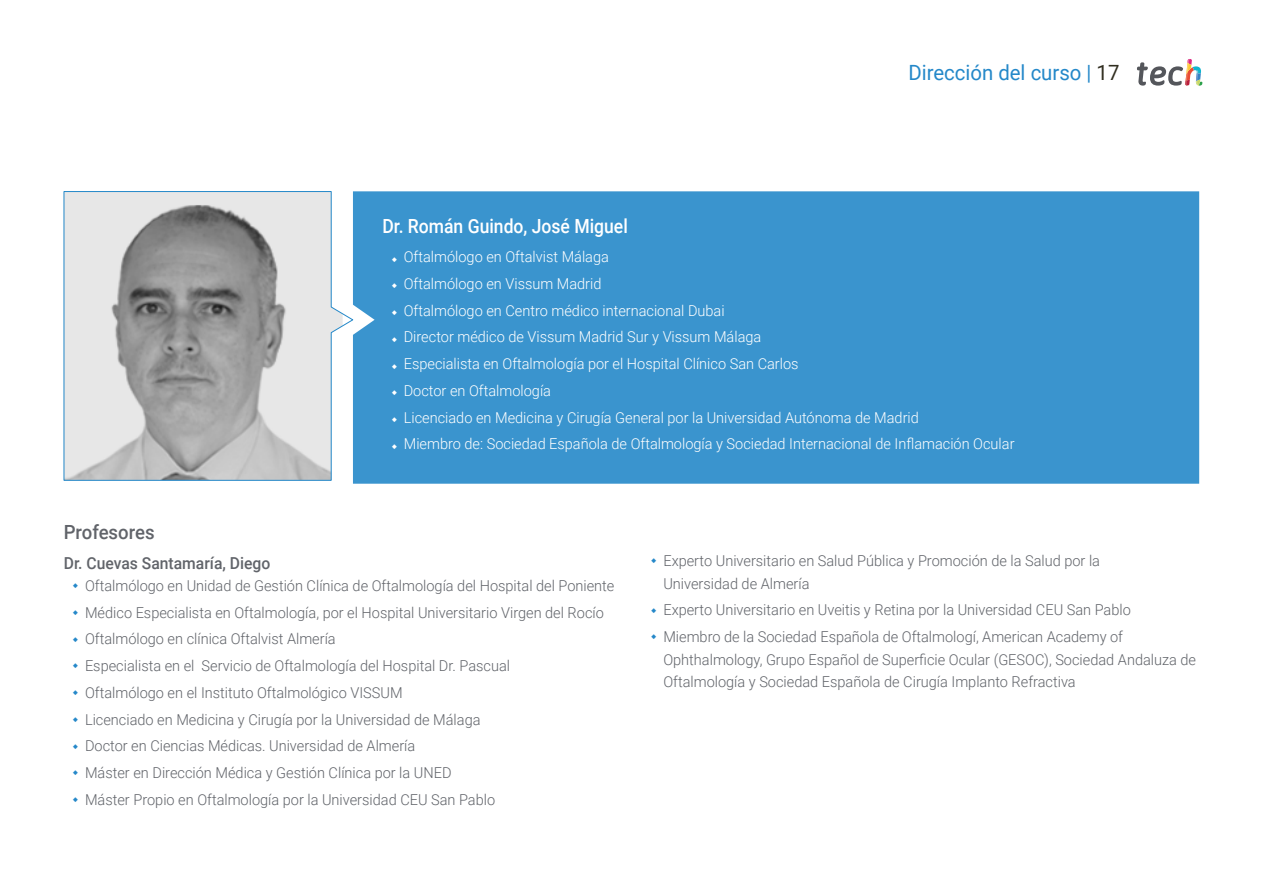
<style>
.page{position:relative;width:1263px;height:893px;background:#fff}
.page>*{position:absolute;margin:0;border:0;box-sizing:border-box;transform-origin:0 0}
.t1{font:21px "Roboto";color:#2488c9}
.t2{font:500 19.5px "Roboto";color:#fff;scale:.9 1}
.t3{font:500 19.5px "Roboto";color:#61646a;scale:.95 1}
.t4{font:500 16.5px "Roboto";color:#61646a;scale:.95 1}
.t5{font:300 15px/26.7px "Roboto";color:#61646a}
.t6{font:300 15px/26.7px "Roboto";color:#fff}
.s1{color:#312e20}
</style>
<div class="page">
<svg style="left:1137px;top:59px;width:65px;height:27px"></svg>
<div style="left:353px;top:191px;width:846px;height:293px;background:#3a94ce"></div>
<svg style="left:64px;top:191px;width:289px;height:290px;background:#c0c1c2"></svg>
<svg style="left:392px;top:257px;width:5px;height:5px"></svg>
<svg style="left:392px;top:283px;width:5px;height:5px"></svg>
<svg style="left:392px;top:310px;width:5px;height:5px"></svg>
<svg style="left:392px;top:337px;width:5px;height:5px"></svg>
<svg style="left:392px;top:364px;width:5px;height:5px"></svg>
<svg style="left:392px;top:390px;width:5px;height:6px"></svg>
<svg style="left:392px;top:417px;width:5px;height:5px"></svg>
<svg style="left:392px;top:444px;width:5px;height:5px"></svg>
<h1 class="t1" style="left:908px;top:57px;width:213px">Dirección del curso | <span class="s1">17</span></h1>
<h2 class="t2" style="left:382px;top:212px;width:274px">Dr. Román Guindo, José Miguel</h2>
<p class="t6" style="left:404px;top:243px;width:612px">Oftalmólogo en Oftalvist Málaga<br>Oftalmólogo en Vissum Madrid<br>Oftalmólogo en Centro médico internacional Dubai<br>Director médico de Vissum Madrid Sur y Vissum Málaga<br>Especialista en Oftalmología por el Hospital Clínico San Carlos<br>Doctor en Oftalmología<br>Licenciado en Medicina y Cirugía General por la Universidad Autónoma de Madrid<br>Miembro de: Sociedad Española de Oftalmología y Sociedad Internacional de Inflamación Ocular</p>
<h2 class="t3" style="left:64px;top:518px;width:97px">Profesores</h2>
<p class="t4" style="left:64px;top:551px;width:219px">Dr. Cuevas Santamaría, Diego</p>
<p class="t5" style="left:85px;top:572px;width:531px">Oftalmólogo en Unidad de Gestión Clínica de Oftalmología del Hospital del Poniente Médico Especialista en Oftalmología, por el Hospital Universitario Virgen del Rocío Oftalmólogo en clínica Oftalvist Almería<br>Especialista en el Servicio de Oftalmología del Hospital Dr. Pascual<br>Oftalmólogo en el Instituto Oftalmológico VISSUM<br>Licenciado en Medicina y Cirugía por la Universidad de Málaga<br>Doctor en Ciencias Médicas. Universidad de Almería<br>Máster en Dirección Médica y Gestión Clínica por la UNED<br>Máster Propio en Oftalmología por la Universidad CEU San Pablo</p>
<p class="t5" style="left:663px;top:549px;width:438px;line-height:22.5px">Experto Universitario en Salud Pública y Promoción de la Salud por la<br>Universidad de Almería</p>
<p class="t5" style="left:663px;top:596px;width:469px">Experto Universitario en Uveitis y Retina por la Universidad CEU San Pablo<br>Miembro de la Sociedad Española de Oftalmologí, American Academy of</p>
<p class="t5" style="left:663px;top:647px;width:534px;line-height:22.5px">Ophthalmology, Grupo Español de Superficie Ocular (GESOC), Sociedad Andaluza de<br>Oftalmología y Sociedad Española de Cirugía Implanto Refractiva</p>
</div>
